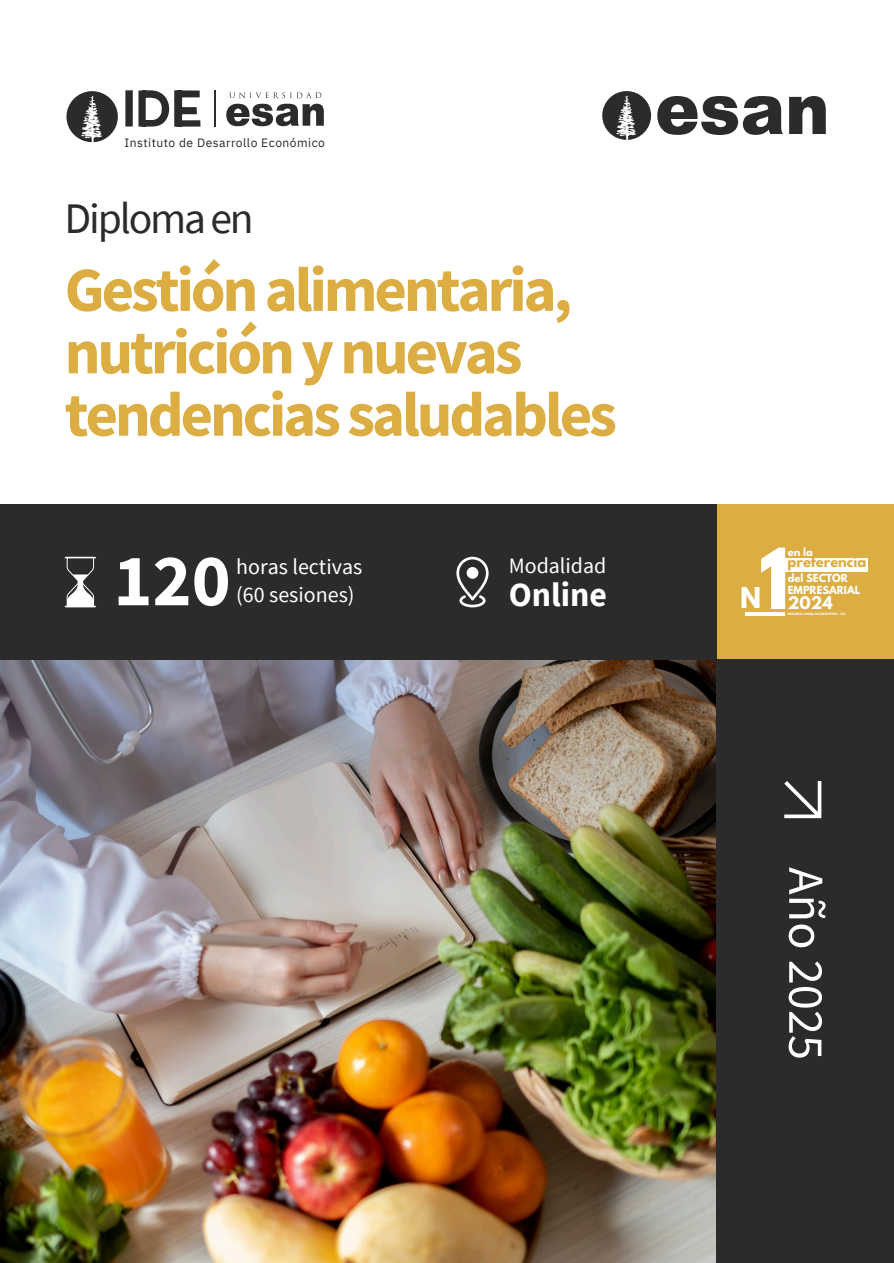
<style>
.page{position:relative;width:894px;height:1263px;background:#fff}
.page>*{position:absolute;margin:0;border:0;box-sizing:border-box;transform-origin:0 0}
.t1{font:700 74.55px "League Spartan";color:#fff}
.t2{font:700 74.1px "Source Sans Pro";color:#fff}
.t3{font:700 62.85px/62.4px "Source Sans Pro";letter-spacing:-.05em;color:#dbad42}
.t4{font:50.55px "Source Sans Pro";color:#fff}
.t5{font:43.65px "Source Sans Pro";letter-spacing:-.05em;color:#2b2b2b}
.t6{font:700 33.75px "Source Sans Pro";color:#fff}
.t7{font:700 25.5px "League Spartan";color:#fff}
.t8{font:21.9px "Source Sans Pro";color:#fff}
.t9{font:700 15.45px "League Spartan";color:#fff}
.t10{font:700 13.2px "League Spartan";color:#dbad42}
.t11{font:12.15px "IBM Plex Sans";letter-spacing:.04em;color:#2b2b2b}
.t12{font:700 9.9px/11.9px "League Spartan";color:#fff}
.t13{font:700 2.85px "League Spartan";color:#fff}
</style>
<div class="page">
<div style="left:716px;top:504px;width:178px;height:156px;background:#dbad42"></div>
<img style="left:0;top:660px;width:716px;height:603px">
<div style="left:0;top:504px;width:716px;height:156px;background:#2b2b2b"></div>
<div style="left:716px;top:660px;width:178px;height:603px;background:#2b2b2b"></div>
<svg style="left:784px;top:781px;width:37px;height:37px"></svg>
<svg style="left:602px;top:91px;width:49px;height:49px"></svg>
<svg style="left:657px;top:96px;width:169px;height:39px"></svg>
<svg style="left:66px;top:91px;width:52px;height:51px"></svg>
<svg style="left:125px;top:90px;width:75px;height:37px"></svg>
<hr style="left:214px;top:90px;width:2px;height:36px;background:#2b2b2b">
<svg style="left:226px;top:104px;width:98px;height:22px"></svg>
<svg style="left:229px;top:92px;width:92px;height:6px"></svg>
<div style="left:784px;top:558px;width:84px;height:14px;background:#fff"></div>
<hr style="left:746px;top:612px;width:39px;height:3px;background:#fff">
<svg style="left:65px;top:557px;width:31px;height:50px"></svg>
<svg style="left:456px;top:557px;width:33px;height:50px"></svg>
<div style="left:467px;top:567px;width:11px;height:12px;background:#fff;border-radius:50%"></div>
<p class="t11" style="left:125px;top:134px;width:202px">Instituto de Desarrollo Económico</p>
<h4 class="t5" style="left:65px;top:190px;width:191px">Diplomaen</h4>
<p class="t3" style="left:65px;top:257px;width:554px">Gestiónalimentaria, nutriciónynuevas tendenciassaludables</p>
<h2 class="t2" style="left:113px;top:532px;width:119px">120</h2>
<p class="t8" style="left:236px;top:553px;width:128px">horas lectivas</p>
<h1 class="t8" style="left:236px;top:580px;width:120px">(60 sesiones)</h1>
<p class="t8" style="left:509px;top:551px;width:99px">Modalidad</p>
<p class="t6" style="left:509px;top:573px;width:100px">Online</p>
<p class="t1" style="left:759px;top:542px;width:32px">1</p>
<p class="t12" style="left:788px;top:548px;width:26px">en la</p>
<p class="t10" style="left:788px;top:555px;width:80px">preferencia</p>
<p class="t12" style="left:788px;top:574px;width:74px">del SECTOR<br>EMPRESARIAL</p>
<p class="t9" style="left:788px;top:595px;width:46px">2024</p>
<p class="t13" style="left:788px;top:612px;width:60px">ENCUESTA ANUAL DE EJECUTIVOS - CCL</p>
<p class="t7" style="left:740px;top:586px;width:23px">N</p>
<p class="t4" style="left:839px;top:867px;width:194px;rotate:90deg">Año 2025</p>
</div>
